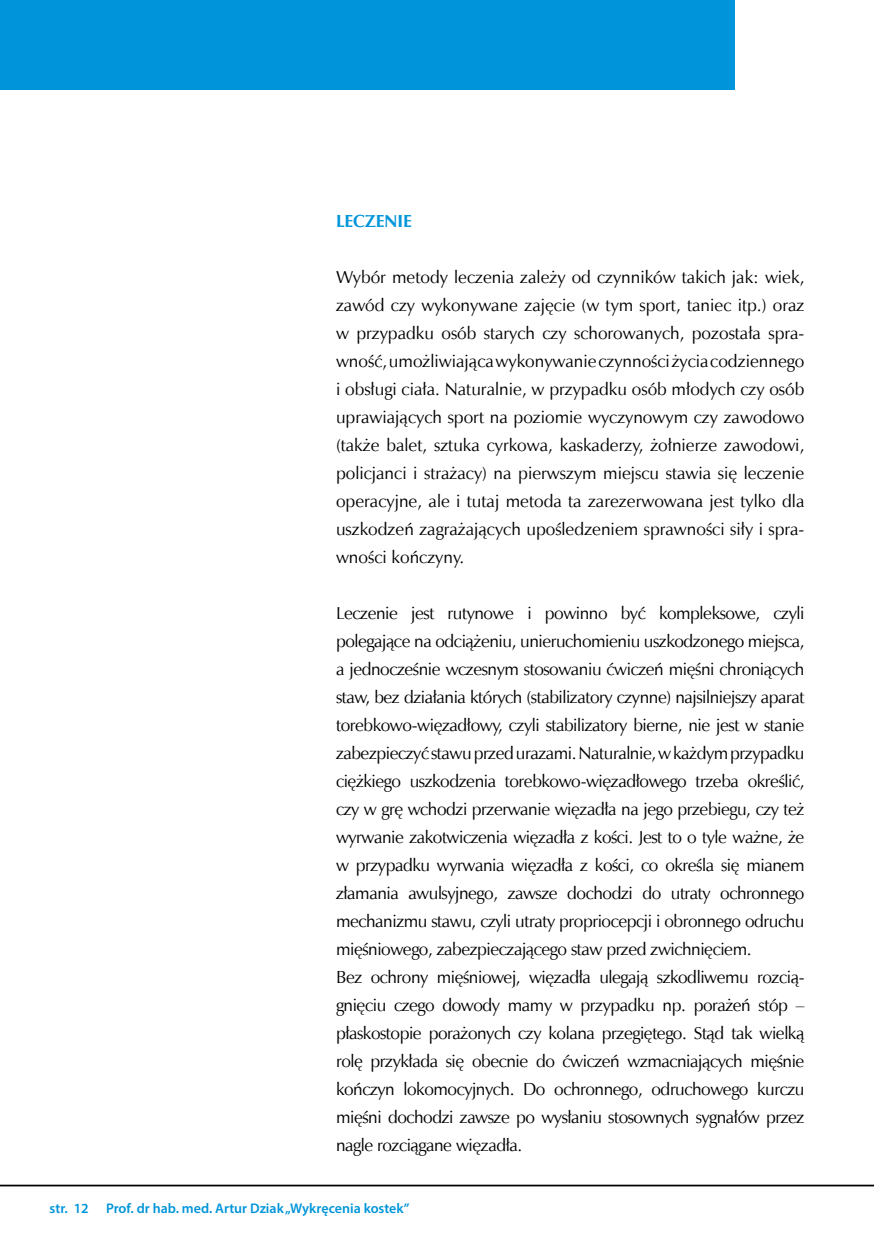
<style>
.page{position:relative;width:874px;height:1241px;background:#fff}
.page>*{position:absolute;margin:0;border:0;box-sizing:border-box;transform-origin:0 0}
.t1{font:17.5px/28px "Zapf Humnst EU";letter-spacing:-.025em;color:#000;text-align:justify}
.t2{font:700 17.5px "Zapf Humnst EU";color:#0095da}
.t3{font:600 14px "Myriad Pro";color:#0095da}
</style>
<div class="page">
<hr style="left:0;top:1184px;width:873px;height:2px;background:#000">
<div style="left:0;top:0;width:734px;height:89px;background:#0095da"></div>
<p class="t2" style="left:336px;top:210px;width:77px">LECZENIE</p>
<p class="t1" style="left:336px;top:263px;width:469px">Wybór metody leczenia zależy od czynników takich jak: wiek, zawód czy wykonywane zajęcie (w tym sport, taniec itp.) oraz w przypadku osób starych czy schorowanych, pozostała spra&shy;wność, umożliwiająca wykonywanie czynności życia codziennego i obsługi ciała. Naturalnie, w przypadku osób młodych czy osób uprawiających sport na poziomie wyczynowym czy zawodowo (także balet, sztuka cyrkowa, kaskaderzy, żołnierze zawodowi, policjanci i strażacy) na pierwszym miejscu stawia się leczenie operacyjne, ale i tutaj metoda ta zarezerwowana jest tylko dla uszkodzeń zagrażających upośledzeniem sprawności siły i spra&shy;wności kończyny.</p>
<p class="t1" style="left:336px;top:599px;width:469px;text-align:left">Leczenie jest rutynowe i powinno być kompleksowe, czyli polegające na odciążeniu, unieruchomieniu uszkodzonego miejsca, a jednocześnie wczesnym stosowaniu ćwiczeń mięśni chroniących staw, bez działania których (stabilizatory czynne) najsilniejszy aparat torebkowo-więzadłowy, czyli stabilizatory bierne, nie jest w stanie zabezpieczyć stawu przed urazami. Naturalnie, w każdym przypadku ciężkiego uszkodzenia torebkowo-więzadłowego trzeba określić, czy w grę wchodzi przerwanie więzadła na jego przebiegu, czy też wyrwanie zakotwiczenia więzadła z kości. Jest to o tyle ważne, że w przypadku wyrwania więzadła z kości, co określa się mianem złamania awulsyjnego, zawsze dochodzi do utraty ochronnego mechanizmu stawu, czyli utraty propriocepcji i obronnego odruchu mięśniowego, zabezpieczającego staw przed zwichnięciem.<br>Bez ochrony mięśniowej, więzadła ulegają szkodliwemu rozcią&shy;gnięciu czego dowody mamy w przypadku np. porażeń stóp – płaskostopie porażonych czy kolana przegiętego. Stąd tak wielką rolę przykłada się obecnie do ćwiczeń wzmacniających mięśnie kończyn lokomocyjnych. Do ochronnego, odruchowego kurczu mięśni dochodzi zawsze po wysłaniu stosownych sygnałów przez nagle rozciągane więzadła.</p>
<p class="t3" style="left:50px;top:1199px;width:361px">str. 12 Prof. dr hab. med. Artur Dziak „Wykręcenia kostek”</p>
</div>
